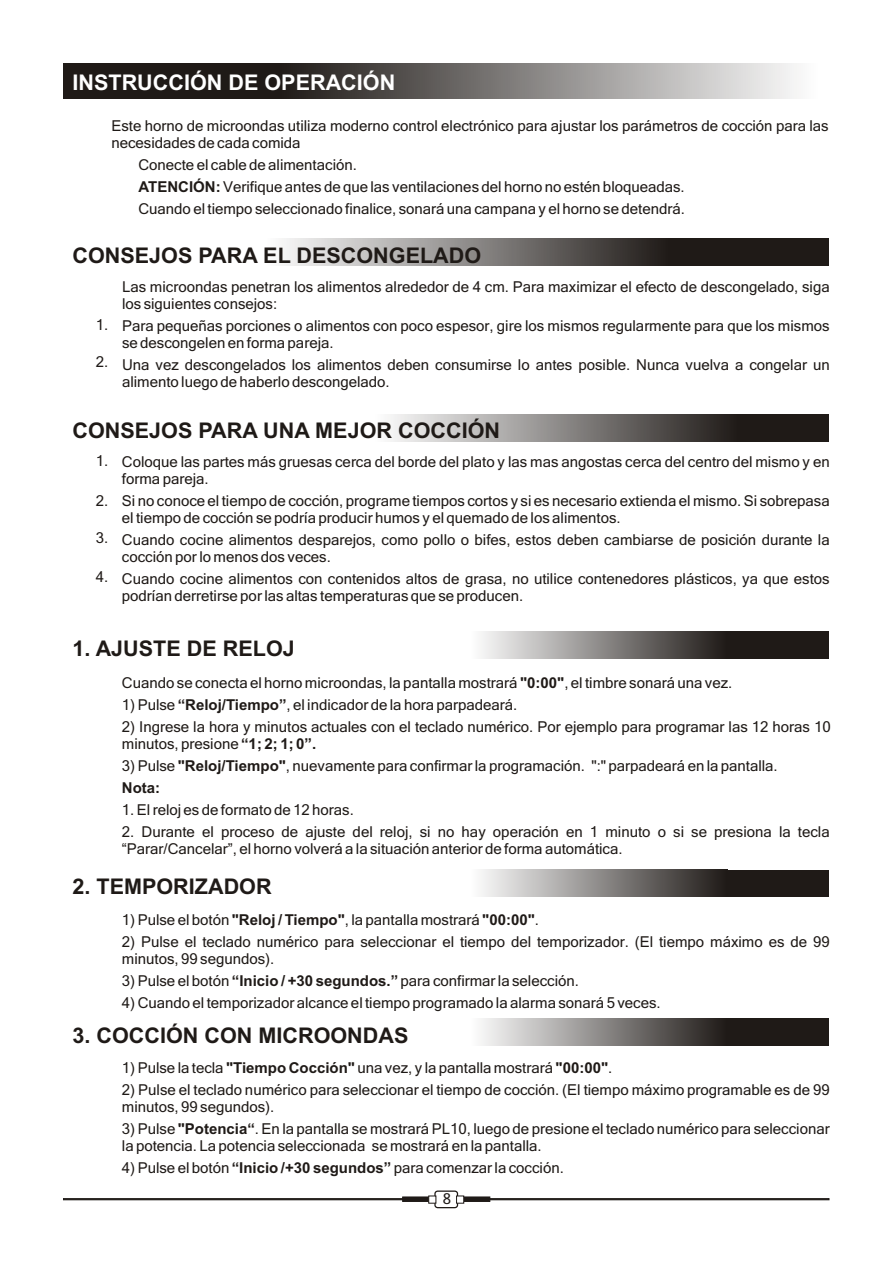
<style>
.page{position:relative;width:893px;height:1263px;background:#fff}
.page>*{position:absolute;margin:0;border:0;box-sizing:border-box;transform-origin:0 0}
.t1{font:700 21.6px "Arial";color:#1f1a17}
.t2{font:700 21.6px "Arial";color:#fff}
.t3{font:15px/17px "Microsoft Sans Serif";color:#1f1a17}
.t4{font:700 15px "Arial";color:#1f1a17}
.s1{font-family:"Arial";font-weight:700}
</style>
<div class="page">
<svg style="left:63px;top:64px;width:734px;height:35px;background:#6a6765"></svg>
<svg style="left:481px;top:632px;width:348px;height:27px;background:#6b6765"></svg>
<svg style="left:282px;top:239px;width:547px;height:27px;background:#6a6765"></svg>
<svg style="left:390px;top:414px;width:439px;height:27px;background:#73706f"></svg>
<svg style="left:481px;top:870px;width:348px;height:27px;background:#6b6765"></svg>
<div style="left:434px;top:1190px;width:24px;height:18px;background:#fff;border:1px solid #1f1a17;border-radius:3px"></div>
<svg style="left:481px;top:1018px;width:348px;height:27px;background:#6b6765"></svg>
<svg style="left:63px;top:1195px;width:766px;height:9px"></svg>
<h1 class="t2" style="left:72px;top:75px;width:324px">INSTRUCCIÓN DE OPERACIÓN</h1>
<p class="t3" style="left:111px;top:118px;width:719px">Este horno de microondas utiliza moderno control electrónico para ajustar los parámetros de cocción para las necesidades de cada comida</p>
<p class="t3" style="left:138px;top:155px;width:548px;line-height:22px">Conecte el cable de alimentación.<br><span class="s1">ATENCIÓN:</span> Verifique antes de que las ventilaciones del horno no estén bloqueadas.<br>Cuando el tiempo seleccionado finalice, sonará una campana y el horno se detendrá.</p>
<h1 class="t1" style="left:72px;top:247px;width:410px">CONSEJOS PARA EL DESCONGELADO</h1>
<p class="t3" style="left:122px;top:280px;width:709px">Las microondas penetran los alimentos alrededor de 4 cm. Para maximizar el efecto de descongelado, siga los siguientes consejos:</p>
<p class="t3" style="left:122px;top:319px;width:709px">Para pequeñas porciones o alimentos con poco espesor, gire los mismos regularmente para que los mismos se descongelen en forma pareja.</p>
<p class="t3" style="left:122px;top:358px;width:709px">Una vez descongelados los alimentos deben consumirse lo antes posible. Nunca vuelva a congelar un alimento luego de haberlo descongelado.</p>
<p class="t3" style="left:96px;top:317px;width:14px">1.</p>
<p class="t3" style="left:96px;top:355px;width:14px">2.</p>
<h1 class="t1" style="left:72px;top:422px;width:429px">CONSEJOS PARA UNA MEJOR COCCIÓN</h1>
<p class="t3" style="left:122px;top:455px;width:709px">Coloque las partes más gruesas cerca del borde del plato y las mas angostas cerca del centro del mismo y en forma pareja.</p>
<p class="t3" style="left:122px;top:494px;width:709px">Si no conoce el tiempo de cocción, programe tiempos cortos y si es necesario extienda el mismo. Si sobrepasa el tiempo de cocción se podría producir humos y el quemado de los alimentos.</p>
<p class="t3" style="left:122px;top:533px;width:709px">Cuando cocine alimentos desparejos, como pollo o bifes, estos deben cambiarse de posición durante la cocción por lo menos dos veces.</p>
<p class="t3" style="left:122px;top:572px;width:709px">Cuando cocine alimentos con contenidos altos de grasa, no utilice contenedores plásticos, ya que estos podrían derretirse por las altas temperaturas que se producen.</p>
<p class="t3" style="left:96px;top:453px;width:14px">1.</p>
<p class="t3" style="left:96px;top:493px;width:14px">2.</p>
<p class="t3" style="left:96px;top:530px;width:14px">3.</p>
<p class="t3" style="left:96px;top:569px;width:14px">4.</p>
<h1 class="t1" style="left:72px;top:640px;width:224px">1. AJUSTE DE RELOJ</h1>
<p class="t3" style="left:122px;top:675px;width:612px">Cuando se conecta el horno microondas, la pantalla mostrará <span class="s1">"0:00"</span>, el timbre sonará una vez.</p>
<p class="t3" style="left:122px;top:697px;width:397px">1) Pulse <span class="s1">“Reloj/Tiempo”</span>, el indicador de la hora parpadeará.</p>
<p class="t3" style="left:122px;top:719px;width:710px">2) Ingrese la hora y minutos actuales con el teclado numérico. Por ejemplo para programar las 12 horas 10 minutos, presione <span class="s1">“1; 2; 1; 0”.</span></p>
<p class="t3" style="left:122px;top:759px;width:657px">3) Pulse <span class="s1">"Reloj/Tiempo"</span>, nuevamente para confirmar la programación. ":" parpadeará en la pantalla.</p>
<p class="t4" style="left:122px;top:782px;width:40px">Nota:</p>
<p class="t3" style="left:122px;top:802px;width:234px">1. El reloj es de formato de 12 horas.</p>
<p class="t3" style="left:122px;top:824px;width:709px">2. Durante el proceso de ajuste del reloj, si no hay operación en 1 minuto o si se presiona la tecla “Parar/Cancelar”, el horno volverá a la situación anterior de forma automática.</p>
<h1 class="t1" style="left:72px;top:878px;width:201px">2. TEMPORIZADOR</h1>
<p class="t3" style="left:122px;top:912px;width:419px">1) Pulse el botón <span class="s1">"Reloj / Tiempo"</span>, la pantalla mostrará <span class="s1">"00:00"</span>.</p>
<p class="t3" style="left:122px;top:934px;width:709px">2) Pulse el teclado numérico para seleccionar el tiempo del temporizador. (El tiempo máximo es de 99 minutos, 99 segundos).</p>
<p class="t3" style="left:122px;top:973px;width:459px">3) Pulse el botón <span class="s1">“Inicio / +30 segundos.”</span> para confirmar la selección.</p>
<p class="t3" style="left:122px;top:995px;width:540px">4) Cuando el temporizador alcance el tiempo programado la alarma sonará 5 veces.</p>
<h1 class="t1" style="left:72px;top:1027px;width:337px">3. COCCIÓN CON MICROONDAS</h1>
<p class="t3" style="left:122px;top:1061px;width:492px">1) Pulse la tecla <span class="s1">"Tiempo Cocción"</span> una vez, y la pantalla mostrará <span class="s1">"00:00"</span>.</p>
<p class="t3" style="left:122px;top:1083px;width:709px">2) Pulse el teclado numérico para seleccionar el tiempo de cocción. (El tiempo máximo programable es de 99 minutos, 99 segundos).</p>
<p class="t3" style="left:122px;top:1122px;width:709px">3) Pulse <span class="s1">"Potencia“</span>. En la pantalla se mostrará PL10, luego de presione el teclado numérico para seleccionar la potencia. La potencia seleccionada se mostrará en la pantalla.</p>
<p class="t3" style="left:122px;top:1161px;width:443px">4) Pulse el botón <span class="s1">“Inicio /+30 segundos”</span> para comenzar la cocción.</p>
<p class="t3" style="left:443px;top:1192px;width:10px">8</p>
</div>
